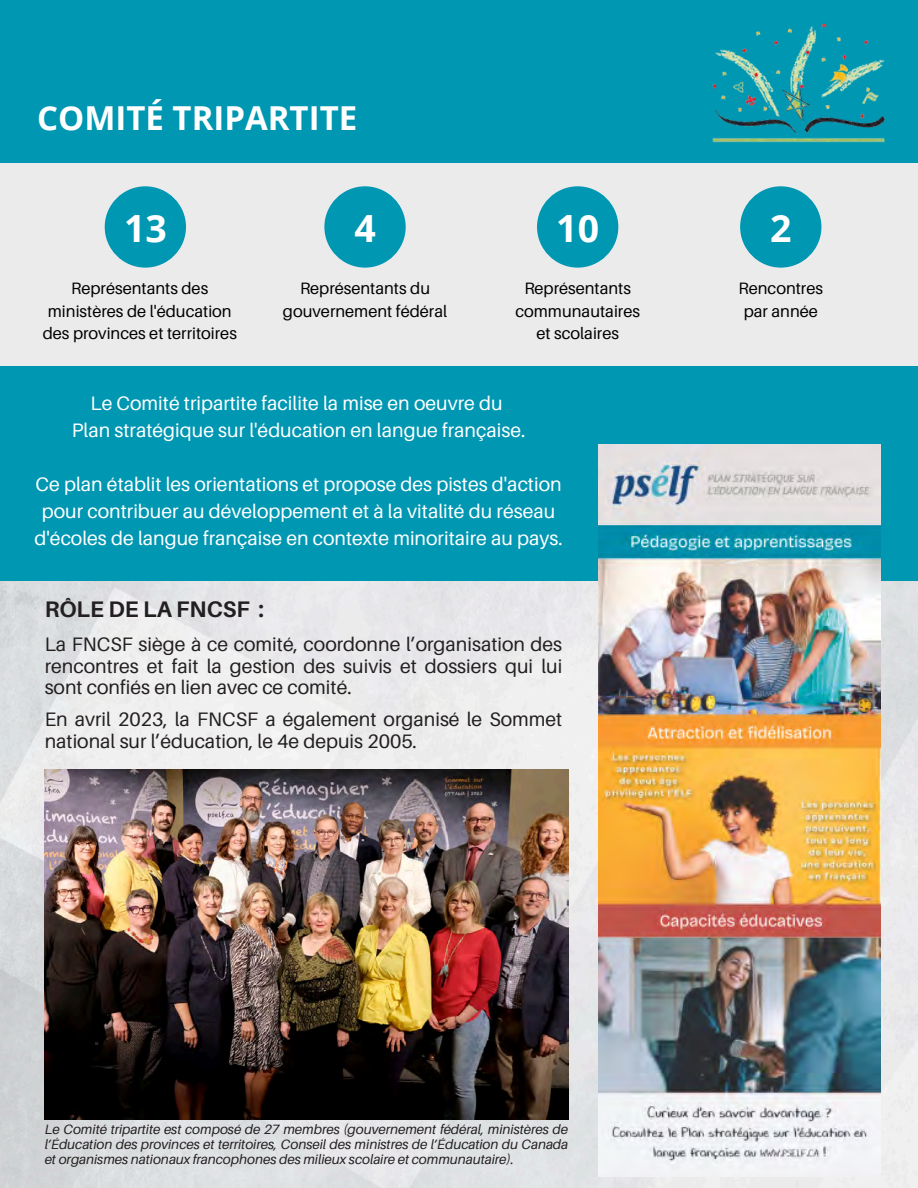
<style>
.page{position:relative;width:918px;height:1188px;background:#fff}
.page>*{position:absolute;margin:0;border:0;box-sizing:border-box;transform-origin:0 0}
.t1{font:700 37.5px "Open Sans";color:#fff}
.t2{font:700 33px "Open Sans";color:#fff}
.t3{font:700 22.5px "Aileron";color:#231f20}
.t4{font:19.5px/27px "Aileron";color:#fff;text-align:center}
.t5{font:19.5px/21.8px "Aileron";color:#231f20;text-align:justify}
.t6{font:16.5px/22.5px "Aileron";color:#000;text-align:center}
.t7{font:italic 13.5px/14.7px "Aileron";color:#231f20;text-align:justify}
</style>
<div class="page">
<img style="left:0;top:581px;width:918px;height:607px">
<div style="left:0;top:146px;width:918px;height:365px;background:#ecebec"></div>
<div style="left:0;top:0;width:918px;height:163px;background:#0097b2"></div>
<div style="left:0;top:367px;width:918px;height:214px;background:#0097b2"></div>
<img style="left:712px;top:23px;width:174px;height:126px">
<svg style="left:105px;top:186px;width:81px;height:82px"></svg>
<svg style="left:324px;top:186px;width:82px;height:82px"></svg>
<svg style="left:537px;top:186px;width:81px;height:82px"></svg>
<svg style="left:740px;top:186px;width:81px;height:82px"></svg>
<img style="left:45px;top:770px;width:524px;height:350px">
<img style="left:598px;top:444px;width:282px;height:733px">
<h4 class="t2" style="left:37px;top:94px;width:321px">COMITÉ TRIPARTITE</h4>
<p class="t1" style="left:124px;top:202px;width:44px">13</p>
<h4 class="t6" style="left:43px;top:277px;width:196px">Représentants des ministères de l'éducation des provinces et territoires</h4>
<p class="t1" style="left:354px;top:202px;width:23px">4</p>
<h4 class="t1" style="left:556px;top:202px;width:44px">10</h4>
<p class="t1" style="left:770px;top:202px;width:23px">2</p>
<h2 class="t6" style="left:283px;top:277px;width:166px">Représentants du gouvernement fédéral</h2>
<h4 class="t6" style="left:515px;top:277px;width:126px">Représentants communautaires et scolaires</h4>
<h3 class="t6" style="left:739px;top:277px;width:86px">Rencontres par année</h3>
<h3 class="t4" style="left:72px;top:389px;width:455px">Le Comité tripartite facilite la mise en oeuvre du<br>Plan stratégique sur l'éducation en langue française.</h3>
<p class="t4" style="left:35px;top:470px;width:530px">Ce plan établit les orientations et propose des pistes d'action pour contribuer au développement et à la vitalité du réseau d'écoles de langue française en contexte minoritaire au pays.</p>
<h3 class="t3" style="left:45px;top:596px;width:221px">RÔLE DE LA FNCSF :</h3>
<p class="t5" style="left:45px;top:633px;width:519px">La FNCSF siège à ce comité, coordonne l’organisation des rencontres et fait la gestion des suivis et dossiers qui lui sont confiés en lien avec ce comité.</p>
<p class="t5" style="left:45px;top:708px;width:519px">En avril 2023, la FNCSF a également organisé le Sommet national sur l’éducation, le 4e depuis 2005.</p>
<p class="t7" style="left:45px;top:1122px;width:525px">Le Comité tripartite est composé de 27 membres (gouvernement fédéral, ministères de l’Éducation des provinces et territoires, Conseil des ministres de l’Éducation du Canada et organismes nationaux francophones des milieux scolaire et communautaire).</p>
</div>
